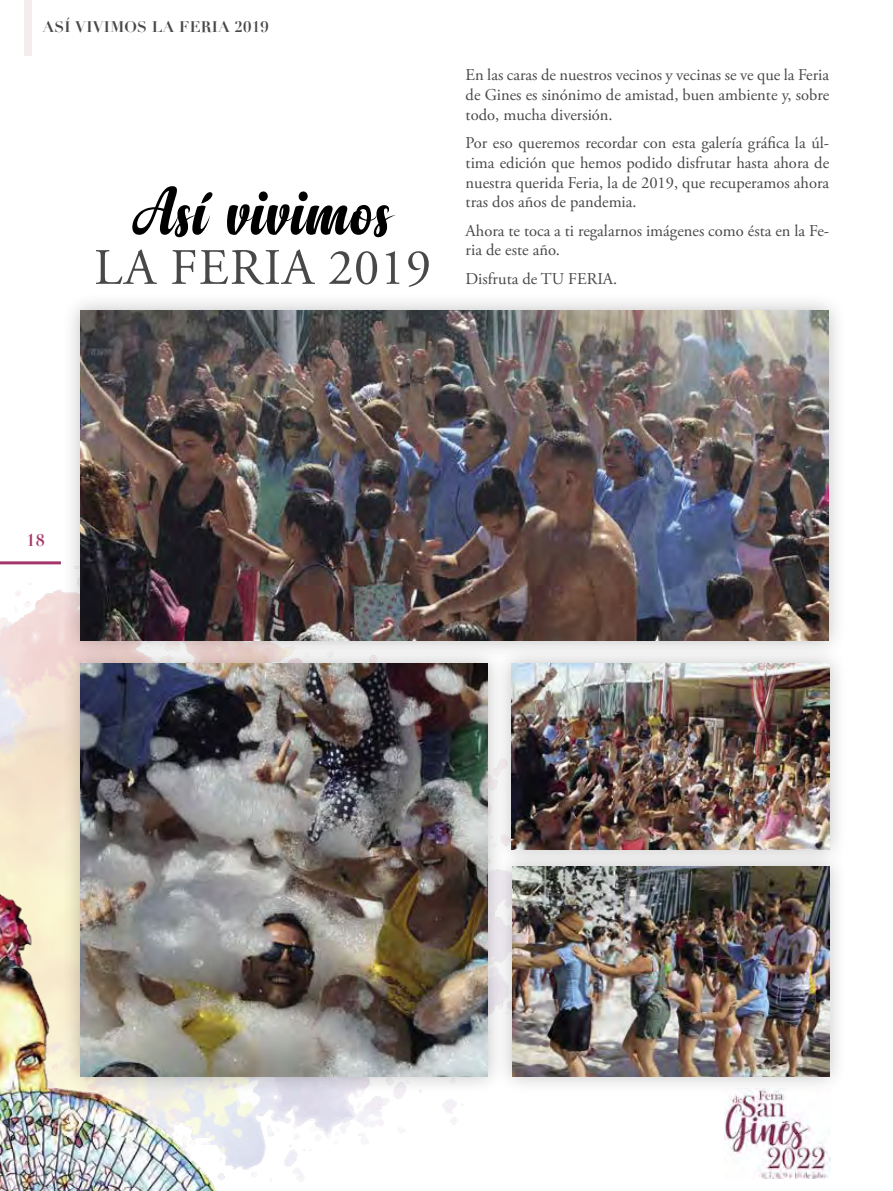
<style>
.page{position:relative;width:893px;height:1191px;background:#fff}
.page>*{position:absolute;margin:0;border:0;box-sizing:border-box;transform-origin:0 0}
.t1{font:69px "Anydore";letter-spacing:.02em;color:#000}
.t2{font:51px "Adobe Garamond Pro";letter-spacing:.025em;color:#484848}
.t3{font:16.5px/19.8px "Adobe Garamond Pro";color:#484848;text-align:justify}
.t4{font:700 16.5px "Didot";color:#a5346a}
.t5{font:700 15px "Didot";letter-spacing:.02em;color:#484848}
</style>
<div class="page">
<img style="left:0;top:564px;width:457px;height:617px">
<img style="left:0;top:867px;width:217px;height:324px">
<img style="left:724px;top:1095px;width:106px;height:83px">
<hr style="left:0;top:561px;width:61px;height:3px;background:#a5346a">
<div style="left:24px;top:0;width:7px;height:55px;background:#f5eced"></div>
<div style="left:493px;top:645px;width:355px;height:223px;background:#000;opacity:.25"></div>
<img style="left:512px;top:663px;width:317px;height:184px">
<div style="left:62px;top:292px;width:785px;height:368px;background:#000;opacity:.25"></div>
<img style="left:81px;top:310px;width:747px;height:331px">
<div style="left:62px;top:645px;width:444px;height:450px;background:#000;opacity:.25"></div>
<img style="left:81px;top:663px;width:407px;height:413px">
<div style="left:494px;top:847px;width:354px;height:248px;background:#000;opacity:.25"></div>
<img style="left:513px;top:866px;width:316px;height:210px">
<p class="t5" style="left:43px;top:17px;width:228px">ASÍ VIVIMOS LA FERIA 2019</p>
<h1 class="t1" style="left:134px;top:170px;width:259px">Así vivimos</h1>
<h2 class="t2" style="left:94px;top:237px;width:339px">LA FERIA 2019</h2>
<p class="t3" style="left:466px;top:65px;width:365px">En las caras de nuestros vecinos y vecinas se ve que la Feria de Gines es sinónimo de amistad, buen ambiente y, sobre todo, mucha diversión.</p>
<p class="t3" style="left:466px;top:133px;width:365px">Por eso queremos recordar con esta galería gráfica la úl&shy;tima edición que hemos podido disfrutar hasta ahora de nuestra querida Feria, la de 2019, que recuperamos ahora tras dos años de pandemia.</p>
<p class="t3" style="left:466px;top:221px;width:365px">Ahora te toca a ti regalarnos imágenes como ésta en la Fe&shy;ria de este año.</p>
<p class="t3" style="left:466px;top:269px;width:153px">Disfruta de TU FERIA.</p>
<p class="t4" style="left:26px;top:530px;width:20px">18</p>
</div>
